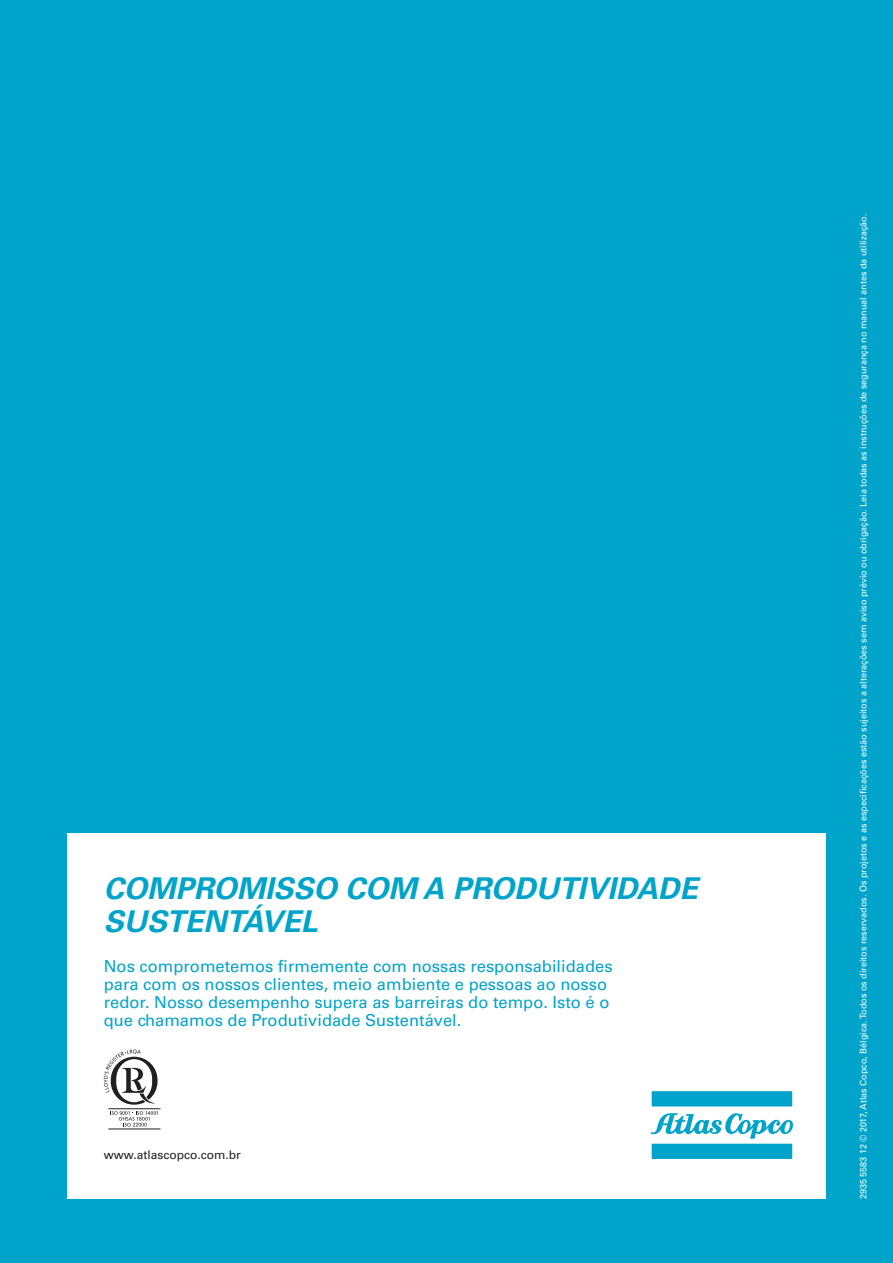
<style>
.page{position:relative;width:893px;height:1263px;background:#00a4ca}
.page>*{position:absolute;margin:0;border:0;box-sizing:border-box;transform-origin:0 0}
.t1{font:italic 700 30px/33px "Univers LT Std";color:#00a4ca}
.t2{font:16.5px/18px "Univers LT Std";color:#00a4ca}
.t3{font:12px "Univers LT Std";color:#231f20}
.t4{font:9px "Univers LT Std";color:#fff}
</style>
<div class="page">
<div style="left:67px;top:833px;width:759px;height:366px;background:#fff"></div>
<div style="left:652px;top:1091px;width:140px;height:15px;background:#00a4ca"></div>
<svg style="left:651px;top:1113px;width:142px;height:46px"></svg>
<svg style="left:104px;top:1049px;width:54px;height:56px"></svg>
<hr style="left:108px;top:1108px;width:52px;height:1px;background:#231f20">
<hr style="left:108px;top:1129px;width:52px;height:1px;background:#231f20">
<svg style="left:111px;top:1111px;width:47px;height:15px"></svg>
<h1 class="t1" style="left:104px;top:872px;width:596px">COMPROMISSO COM A PRODUTIVIDADE<br>SUSTENTÁVEL</h1>
<h2 class="t2" style="left:104px;top:957px;width:510px">Nos comprometemos firmemente com nossas responsabilidades para com os nossos clientes, meio ambiente e pessoas ao nosso redor. Nosso desempenho supera as barreiras do tempo. Isto é o que chamamos de Produtividade Sustentável.</h2>
<h3 class="t3" style="left:104px;top:1147px;width:139px">www.atlascopco.com.br</h3>
<p class="t4" style="left:858px;top:1199px;width:987px;rotate:-90deg">2935 5583 12 © 2017, Atlas Copco, Bélgica. Todos os direitos reservados. Os projetos e as especificações estão sujeitos a alterações sem aviso prévio ou obrigação. Leia todas as instruções de segurança no manual antes da utilização.</p>
</div>
